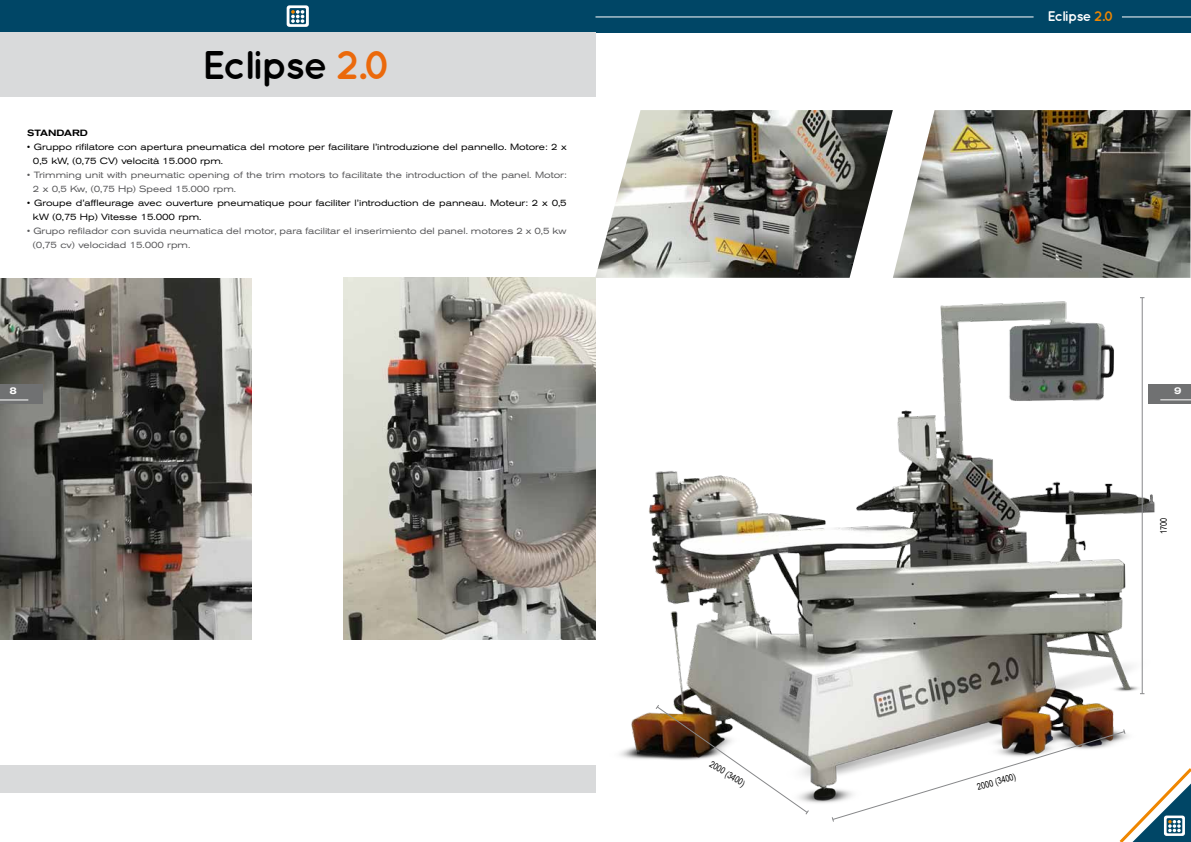
<style>
.page{position:relative;width:1191px;height:842px;background:#fff}
.page>*{position:absolute;margin:0;border:0;box-sizing:border-box;transform-origin:0 0}
.t1{font:700 40px "Quicksand";letter-spacing:-.05em;color:#000}
.t2{font:700 14px "Quicksand";letter-spacing:-.05em;color:#fff}
.t3{font:500 expanded 10px "Akzidenz Grotesk BQ";color:#fff}
.t4{font:expanded 9px/14px "Akzidenz Grotesk BE";color:#000}
.t5{font:expanded 9px/14px "Akzidenz Grotesk BE";color:#58585a}
.t6{font:9px "Arial Narrow";color:#000}
.t7{font:500 expanded 9px "Akzidenz Grotesk BQ";color:#000}
.s1{color:#eb690b}
.s2{color:#ef8600}
</style>
<div class="page">
<img style="left:619px;top:297px;width:536px;height:506px">
<svg style="left:654px;top:704px;width:156px;height:111px"></svg>
<hr style="left:1141px;top:298px;width:1px;height:396px;background:#87888a">
<img style="left:595px;top:110px;width:595px;height:168px">
<img style="left:343px;top:278px;width:252px;height:362px">
<div style="left:0;top:0;width:1191px;height:32px;background:#004666"></div>
<svg style="left:287px;top:5px;width:22px;height:22px"></svg>
<hr style="left:595px;top:16px;width:438px;height:1px;background:#fff">
<hr style="left:1122px;top:16px;width:69px;height:1px;background:#fff">
<svg style="left:831px;top:728px;width:360px;height:114px"></svg>
<div style="left:0;top:32px;width:595px;height:64px;background:#d9dadb"></div>
<div style="left:0;top:765px;width:595px;height:27px;background:#d9dadb"></div>
<img style="left:0;top:279px;width:252px;height:361px">
<div style="left:0;top:384px;width:43px;height:20px;background:#707172"></div>
<svg style="left:0;top:399px;width:28px;height:1px"></svg>
<div style="left:1148px;top:384px;width:43px;height:20px;background:#707172"></div>
<hr style="left:1160px;top:399px;width:31px;height:1px;background:#fff">
<h1 class="t1" style="left:202px;top:41px;width:192px">Eclipse <span class="s1">2.0</span></h1>
<p class="t7" style="left:27px;top:128px;width:62px">STANDARD</p>
<p class="t4" style="left:33px;top:140px;width:535px;text-indent:-6px">• Gruppo rifilatore con apertura pneumatica del motore per facilitare l’introduzione del pannello. Motore: 2 x<br>0,5 kW, (0,75 CV) velocità 15.000 rpm.</p>
<p class="t5" style="left:33px;top:168px;width:535px;text-indent:-6px">• Trimming unit with pneumatic opening of the trim motors to facilitate the introduction of the panel. Motor:<br>2 x 0,5 Kw, (0,75 Hp) Speed 15.000 rpm.</p>
<p class="t4" style="left:33px;top:196px;width:535px;text-indent:-6px">• Groupe d’affleurage avec ouverture pneumatique pour faciliter l’introduction de panneau. Moteur: 2 x 0,5 kW (0,75 Hp) Vitesse 15.000 rpm.</p>
<p class="t5" style="left:33px;top:224px;width:535px;text-indent:-6px">• Grupo refilador con suvida neumatica del motor, para facilitar el inserimiento del panel. motores 2 x 0,5 kw (0,75 cv) velocidad 15.000 rpm.</p>
<h2 class="t2" style="left:1047px;top:8px;width:68px">Eclipse <span class="s2">2.0</span></h2>
<p class="t3" style="left:9px;top:385px;width:9px">8</p>
<p class="t3" style="left:1174px;top:385px;width:9px">9</p>
<p class="t6" style="left:714px;top:757px;width:41px;rotate:32deg">2000 (3400)</p>
<p class="t6" style="left:975px;top:781px;width:41px;rotate:-16deg">2000 (3400)</p>
<p class="t6" style="left:1157px;top:534px;width:18px;rotate:-90deg">1700</p>
</div>
